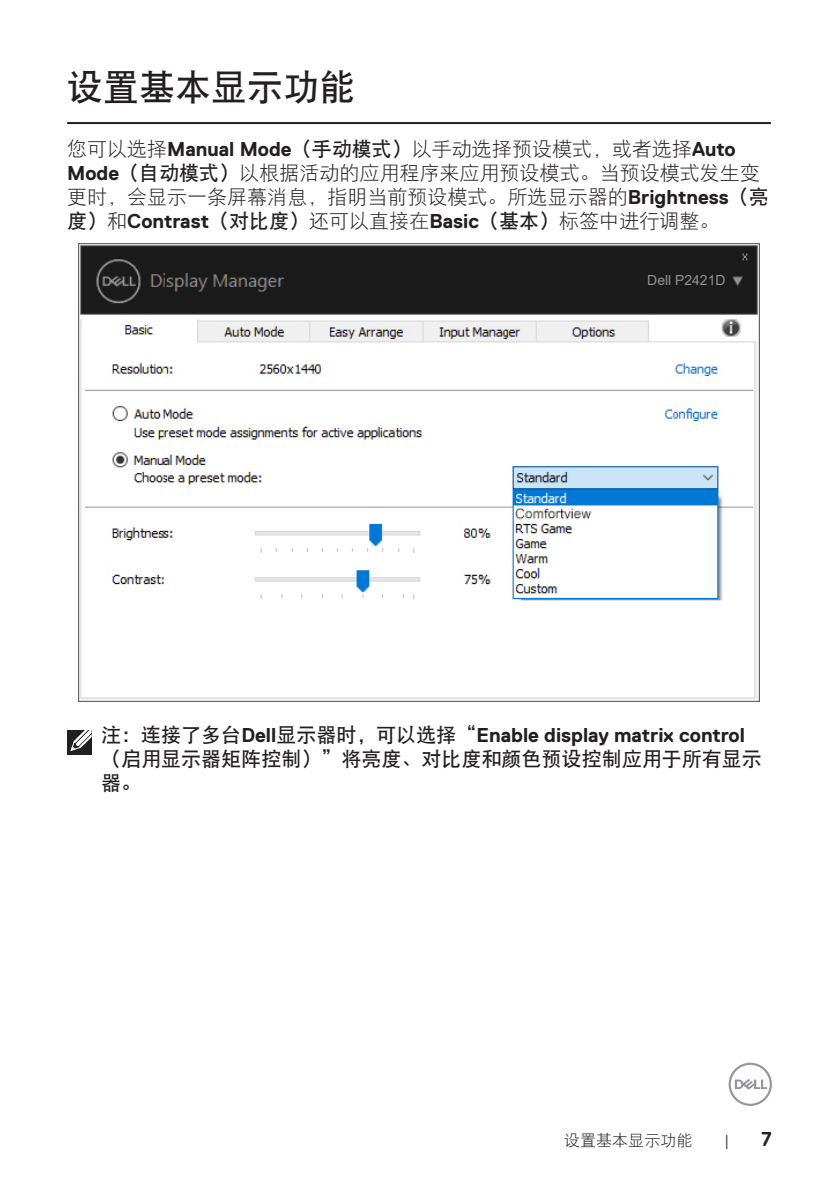
<style>
.page{position:relative;width:840px;height:1191px;background:#fff}
.page>*{position:absolute;margin:0;border:0;box-sizing:border-box;transform-origin:0 0}
.Head_1{font:36px "DFP Hei W7";color:#231f20}
.Paragraph{font:20px/24px "DFP Hei W3";color:#231f20}
.Note{font:20px/24px "DFP Hei W7";color:#231f20}
.t1{font:700 20px "Dell Replica";color:#231f20}
.t2{font:16px "DFP Hei W3";color:#231f20}
.t3{font:300 16px "Dell Replica";color:#231f20}
.t4{font:14px "Arial";color:#939393}
.s1{font-family:"Dell Replica";font-weight:700}
.s2{font-family:"DFP Hei W7"}
</style>
<div class="page">
<svg style="left:728px;top:1062px;width:43px;height:44px"></svg>
<hr style="left:67px;top:122px;width:703px;height:2px;background:#231f20">
<img style="left:78px;top:243px;width:681px;height:458px">
<div style="left:633px;top:270px;width:94px;height:21px;background:#1b1b1b"></div>
<div style="left:67px;top:730px;width:24px;height:24px;background:#231f20"></div>
<svg style="left:70px;top:730px;width:22px;height:22px"></svg>
<p class="Head_1" style="left:67px;top:69px;width:289px">设置基本显示功能</p>
<p class="Paragraph" style="left:67px;top:137px;width:702px">您可以选择<span class="s1">Manual Mode</span><span class="s2">（手动模式）</span>以手动选择预设模式，或者选择<span class="s1">Auto Mode</span><span class="s2">（自动模式）</span>以根据活动的应用程序来应用预设模式。当预设模式发生变更时，会显示一条屏幕消息，指明当前预设模式。所选显示器的<span class="s1">Brightness</span><span class="s2">（亮度）</span>和<span class="s1">Contrast</span><span class="s2">（对比度）</span>还可以直接在<span class="s1">Basic</span><span class="s2">（基本）</span>标签中进行调整。</p>
<p class="t4" style="left:647px;top:271px;width:80px">Dell P2421D</p>
<p class="Note" style="left:101px;top:723px;width:661px">注：连接了多台<span class="s1">Dell</span>显示器时，可以选择“<span class="s1">Enable display matrix control</span>（启用显示器矩阵控制）”将亮度、对比度和颜色预设控制应用于所有显示器。</p>
<p class="t2" style="left:564px;top:1132px;width:129px">设置基本显示功能</p>
<p class="t3" style="left:724px;top:1131px;width:6px">|</p>
<p class="t1" style="left:760px;top:1127px;width:12px">7</p>
</div>
